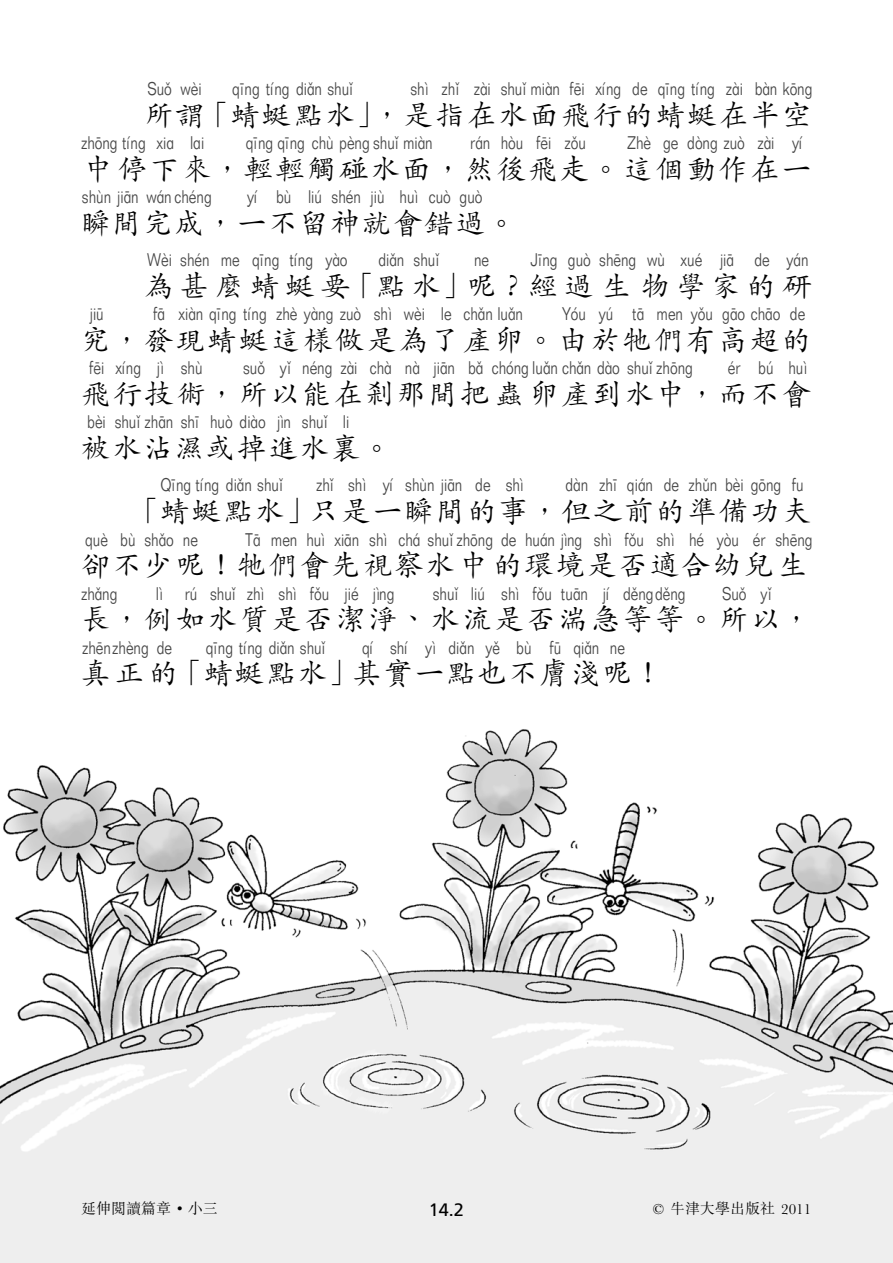
<style>
.page{position:relative;width:893px;height:1263px;background:#fff}
.page>*{position:absolute;margin:0;border:0;box-sizing:border-box;transform-origin:0 0}
.t1{font:500 30px "OUP Kai HK2007";letter-spacing:.055em;color:#000}
.t2{font:500 30px "OUP Kai HK2007";letter-spacing:.18em;color:#000}
.t3{font:18px "GB Pinyinok B";color:#464646;scale:.8 1}
.t4{font:18px "Frutiger LT Std";color:#000}
.t5{font:300 15px "OUP Sung HK";color:#000}
.s1{font-size:12px}
</style>
<div class="page">
<img style="left:0;top:729px;width:893px;height:534px">
<svg style="left:653px;top:1203px;width:11px;height:11px"></svg>
<p class="t3" style="left:147px;top:79px;width:32px">Suǒ</p>
<p class="t3" style="left:181px;top:79px;width:28px">wèi</p>
<h1 class="t1" style="left:144px;top:93px;width:63px">所謂</h1>
<p class="t3" style="left:232px;top:79px;width:153px">qīng tíng diǎn shuǐ</p>
<p class="t3" style="left:410px;top:79px;width:23px">shì</p>
<p class="t3" style="left:442px;top:79px;width:24px">zhǐ</p>
<p class="t3" style="left:474px;top:79px;width:23px">zài</p>
<p class="t3" style="left:501px;top:79px;width:76px">shuǐ miàn</p>
<p class="t3" style="left:569px;top:79px;width:21px">f8i</p>
<p class="t3" style="left:595px;top:79px;width:34px">xíng</p>
<p class="t3" style="left:632px;top:79px;width:21px">de</p>
<p class="t3" style="left:658px;top:79px;width:73px">qīng tíng</p>
<p class="t3" style="left:726px;top:79px;width:23px">zài</p>
<p class="t3" style="left:755px;top:79px;width:74px">bàn kōng</p>
<h1 class="t1" style="left:199px;top:93px;width:614px">「蜻蜓點水」，是指在水面飛行的蜻蜓在半空</h1>
<p class="t3" style="left:81px;top:133px;width:83px">zhōng tíng</p>
<p class="t3" style="left:157px;top:133px;width:24px">xia</p>
<p class="t3" style="left:190px;top:133px;width:19px">lai</p>
<p class="t3" style="left:246px;top:133px;width:235px">qīng qīng chù pèng shuǐ miàn</p>
<p class="t3" style="left:470px;top:133px;width:26px">rán</p>
<p class="t3" style="left:501px;top:133px;width:30px">hòu</p>
<p class="t3" style="left:536px;top:133px;width:21px">f8i</p>
<p class="t3" style="left:565px;top:133px;width:28px">zǒu</p>
<p class="t3" style="left:627px;top:133px;width:32px">Zhè</p>
<p class="t3" style="left:663px;top:133px;width:21px">ge</p>
<p class="t3" style="left:687px;top:133px;width:74px">dòng zuò</p>
<p class="t3" style="left:757px;top:133px;width:23px">zài</p>
<p class="t3" style="left:792px;top:133px;width:15px">yí</p>
<h1 class="t1" style="left:84px;top:147px;width:730px">中停下來，輕輕觸碰水面，然後飛走。這個動作在一</h1>
<p class="t3" style="left:82px;top:187px;width:164px">shùn jiān wán chéng</p>
<p class="t3" style="left:247px;top:187px;width:15px">yí</p>
<p class="t3" style="left:276px;top:187px;width:21px">bù</p>
<p class="t3" style="left:308px;top:187px;width:19px">liú</p>
<p class="t3" style="left:332px;top:187px;width:38px">shén</p>
<p class="t3" style="left:370px;top:187px;width:19px">jiù</p>
<p class="t3" style="left:399px;top:187px;width:24px">huì</p>
<p class="t3" style="left:429px;top:187px;width:29px">cuò</p>
<p class="t3" style="left:460px;top:187px;width:30px">guò</p>
<h1 class="t1" style="left:81px;top:201px;width:437px">瞬間完成，一不留神就會錯過。</h1>
<p class="t3" style="left:147px;top:250px;width:33px">W-i</p>
<p class="t3" style="left:180px;top:250px;width:38px">sh9n</p>
<p class="t3" style="left:221px;top:250px;width:25px">me</p>
<p class="t3" style="left:252px;top:250px;width:36px">qīng</p>
<p class="t3" style="left:289px;top:250px;width:32px">tíng</p>
<p class="t3" style="left:325px;top:250px;width:29px">yào</p>
<h1 class="t1" style="left:144px;top:264px;width:208px">為甚麼蜻蜓要</h1>
<p class="t3" style="left:378px;top:250px;width:34px">diǎn</p>
<p class="t3" style="left:414px;top:250px;width:34px">shuǐ</p>
<p class="t3" style="left:474px;top:250px;width:20px">ne</p>
<p class="t3" style="left:530px;top:250px;width:36px">Jīng</p>
<p class="t3" style="left:568px;top:250px;width:30px">guò</p>
<p class="t3" style="left:599px;top:250px;width:48px">shēng</p>
<p class="t3" style="left:647px;top:250px;width:24px">wù</p>
<p class="t3" style="left:681px;top:250px;width:29px">xué</p>
<p class="t3" style="left:720px;top:250px;width:19px">jiā</p>
<p class="t3" style="left:754px;top:250px;width:21px">de</p>
<p class="t3" style="left:787px;top:250px;width:29px">yán</p>
<h1 class="t2" style="left:345px;top:264px;width:469px">「點水」呢？經過生物學家的研</h1>
<p class="t3" style="left:89px;top:304px;width:19px">jiū</p>
<p class="t3" style="left:153px;top:304px;width:17px">fā</p>
<p class="t3" style="left:179px;top:304px;width:112px">xiàn qīng tíng</p>
<p class="t3" style="left:276px;top:304px;width:108px">zhè yàng zuò</p>
<p class="t3" style="left:374px;top:304px;width:23px">shì</p>
<p class="t3" style="left:404px;top:304px;width:28px">w-i</p>
<p class="t3" style="left:441px;top:304px;width:15px">le</p>
<p class="t3" style="left:464px;top:304px;width:76px">chǎn luǎn</p>
<p class="t3" style="left:562px;top:304px;width:32px">Yóu</p>
<p class="t3" style="left:599px;top:304px;width:20px">yú</p>
<p class="t3" style="left:632px;top:304px;width:17px">t`</p>
<p class="t3" style="left:657px;top:304px;width:72px">men yǒu</p>
<p class="t3" style="left:722px;top:304px;width:74px">gāo chāo</p>
<p class="t3" style="left:790px;top:304px;width:21px">de</p>
<h1 class="t1" style="left:81px;top:318px;width:732px">究，發現蜻蜓這樣做是為了產卵。由於牠們有高超的</h1>
<p class="t3" style="left:89px;top:358px;width:21px">f8i</p>
<p class="t3" style="left:115px;top:358px;width:34px">xíng</p>
<p class="t3" style="left:157px;top:358px;width:10px">jì</p>
<p class="t3" style="left:181px;top:358px;width:29px">shù</p>
<p class="t3" style="left:243px;top:358px;width:29px">suǒ</p>
<p class="t3" style="left:280px;top:358px;width:16px">yǐ</p>
<p class="t3" style="left:302px;top:358px;width:71px">néng zài</p>
<p class="t3" style="left:370px;top:358px;width:29px">chà</p>
<p class="t3" style="left:405px;top:358px;width:20px">nà</p>
<p class="t3" style="left:433px;top:358px;width:29px">jiān</p>
<p class="t3" style="left:468px;top:358px;width:20px">bǎ</p>
<p class="t3" style="left:492px;top:358px;width:253px">chóng luǎn chǎn dào shuǐ zhōng</p>
<p class="t3" style="left:728px;top:358px;width:17px">ér</p>
<p class="t3" style="left:758px;top:358px;width:21px">bú</p>
<p class="t3" style="left:788px;top:358px;width:24px">huì</p>
<h1 class="t1" style="left:81px;top:372px;width:732px">飛行技術，所以能在剎那間把蟲卵產到水中，而不會</h1>
<p class="t3" style="left:87px;top:412px;width:25px">bèi</p>
<p class="t3" style="left:115px;top:412px;width:108px">shuǐ zhān shī</p>
<p class="t3" style="left:210px;top:412px;width:71px">huò diào</p>
<p class="t3" style="left:277px;top:412px;width:19px">jìn</p>
<p class="t3" style="left:302px;top:412px;width:34px">shuǐ</p>
<p class="t3" style="left:343px;top:412px;width:10px">li</p>
<h1 class="t1" style="left:81px;top:426px;width:312px">被水沾濕或掉進水裏。</h1>
<p class="t3" style="left:160px;top:475px;width:155px">Qīng tíng diǎn shuǐ</p>
<p class="t3" style="left:316px;top:475px;width:24px">zhǐ</p>
<p class="t3" style="left:348px;top:475px;width:23px">shì</p>
<p class="t3" style="left:383px;top:475px;width:15px">yí</p>
<p class="t3" style="left:405px;top:475px;width:73px">shùn jiān</p>
<p class="t3" style="left:475px;top:475px;width:21px">de</p>
<p class="t3" style="left:506px;top:475px;width:23px">shì</p>
<p class="t3" style="left:565px;top:475px;width:30px">dàn</p>
<p class="t3" style="left:599px;top:475px;width:24px">zhī</p>
<p class="t3" style="left:627px;top:475px;width:34px">qián</p>
<p class="t3" style="left:664px;top:475px;width:21px">de</p>
<p class="t3" style="left:689px;top:475px;width:117px">zhǔn bèi gōng</p>
<p class="t3" style="left:791px;top:475px;width:17px">fu</p>
<h1 class="t1" style="left:129px;top:489px;width:684px">「蜻蜓點水」只是一瞬間的事，但之前的準備功夫</h1>
<p class="t3" style="left:85px;top:529px;width:30px">què</p>
<p class="t3" style="left:120px;top:529px;width:21px">bù</p>
<p class="t3" style="left:145px;top:529px;width:38px">shǎo</p>
<p class="t3" style="left:183px;top:529px;width:20px">ne</p>
<p class="t3" style="left:245px;top:529px;width:21px">T`</p>
<p class="t3" style="left:271px;top:529px;width:35px">men</p>
<p class="t3" style="left:306px;top:529px;width:24px">huì</p>
<p class="t3" style="left:334px;top:529px;width:33px">xiān</p>
<p class="t3" style="left:369px;top:529px;width:23px">shì</p>
<p class="t3" style="left:398px;top:529px;width:149px">chá shuǐ zh4ng de</p>
<p class="t3" style="left:525px;top:529px;width:73px">huán jìng</p>
<p class="t3" style="left:594px;top:529px;width:23px">shì</p>
<p class="t3" style="left:624px;top:529px;width:26px">fǒu</p>
<p class="t3" style="left:656px;top:529px;width:23px">shì</p>
<p class="t3" style="left:689px;top:529px;width:20px">hé</p>
<p class="t3" style="left:717px;top:529px;width:29px">yòu</p>
<p class="t3" style="left:753px;top:529px;width:17px">ér</p>
<p class="t3" style="left:775px;top:529px;width:48px">shēng</p>
<h1 class="t1" style="left:81px;top:543px;width:729px">卻不少呢！牠們會先視察水中的環境是否適合幼兒生</h1>
<p class="t3" style="left:81px;top:583px;width:47px">zhǎng</p>
<p class="t3" style="left:156px;top:583px;width:10px">lì</p>
<p class="t3" style="left:185px;top:583px;width:17px">rú</p>
<p class="t3" style="left:210px;top:583px;width:34px">shuǐ</p>
<p class="t3" style="left:247px;top:583px;width:23px">zhì</p>
<p class="t3" style="left:278px;top:583px;width:23px">shì</p>
<p class="t3" style="left:309px;top:583px;width:26px">fǒu</p>
<p class="t3" style="left:344px;top:583px;width:19px">jié</p>
<p class="t3" style="left:372px;top:583px;width:29px">jìng</p>
<p class="t3" style="left:433px;top:583px;width:34px">shuǐ</p>
<p class="t3" style="left:471px;top:583px;width:19px">liú</p>
<p class="t3" style="left:501px;top:583px;width:23px">shì</p>
<p class="t3" style="left:532px;top:583px;width:26px">fǒu</p>
<p class="t3" style="left:560px;top:583px;width:36px">tuān</p>
<p class="t3" style="left:603px;top:583px;width:11px">jí</p>
<p class="t3" style="left:623px;top:583px;width:80px">děngděng</p>
<p class="t3" style="left:722px;top:583px;width:32px">Suǒ</p>
<p class="t3" style="left:761px;top:583px;width:16px">yǐ</p>
<h1 class="t1" style="left:81px;top:597px;width:732px">長，例如水質是否潔淨、水流是否湍急等等。所以，</h1>
<p class="t3" style="left:82px;top:637px;width:114px">zhēnzhèng de</p>
<h1 class="t1" style="left:81px;top:651px;width:99px">真正的</h1>
<p class="t3" style="left:206px;top:637px;width:152px">qīng tíng diǎn shuǐ</p>
<p class="t3" style="left:362px;top:637px;width:16px">qí</p>
<p class="t3" style="left:390px;top:637px;width:24px">shí</p>
<p class="t3" style="left:425px;top:637px;width:14px">yì</p>
<p class="t3" style="left:449px;top:637px;width:34px">diǎn</p>
<p class="t3" style="left:485px;top:637px;width:20px">yě</p>
<p class="t3" style="left:516px;top:637px;width:21px">bù</p>
<p class="t3" style="left:549px;top:637px;width:17px">fū</p>
<p class="t3" style="left:573px;top:637px;width:34px">qiǎn</p>
<p class="t3" style="left:610px;top:637px;width:20px">ne</p>
<h1 class="t1" style="left:173px;top:651px;width:492px">「蜻蜓點水」其實一點也不膚淺呢！</h1>
<p class="t5" style="left:81px;top:1198px;width:138px">延伸閱讀篇章 <span class="s1">•</span> 小三</p>
<p class="t4" style="left:429px;top:1199px;width:37px">14.2</p>
<p class="t5" style="left:670px;top:1198px;width:142px">牛津大學出版社 2011</p>
</div>
